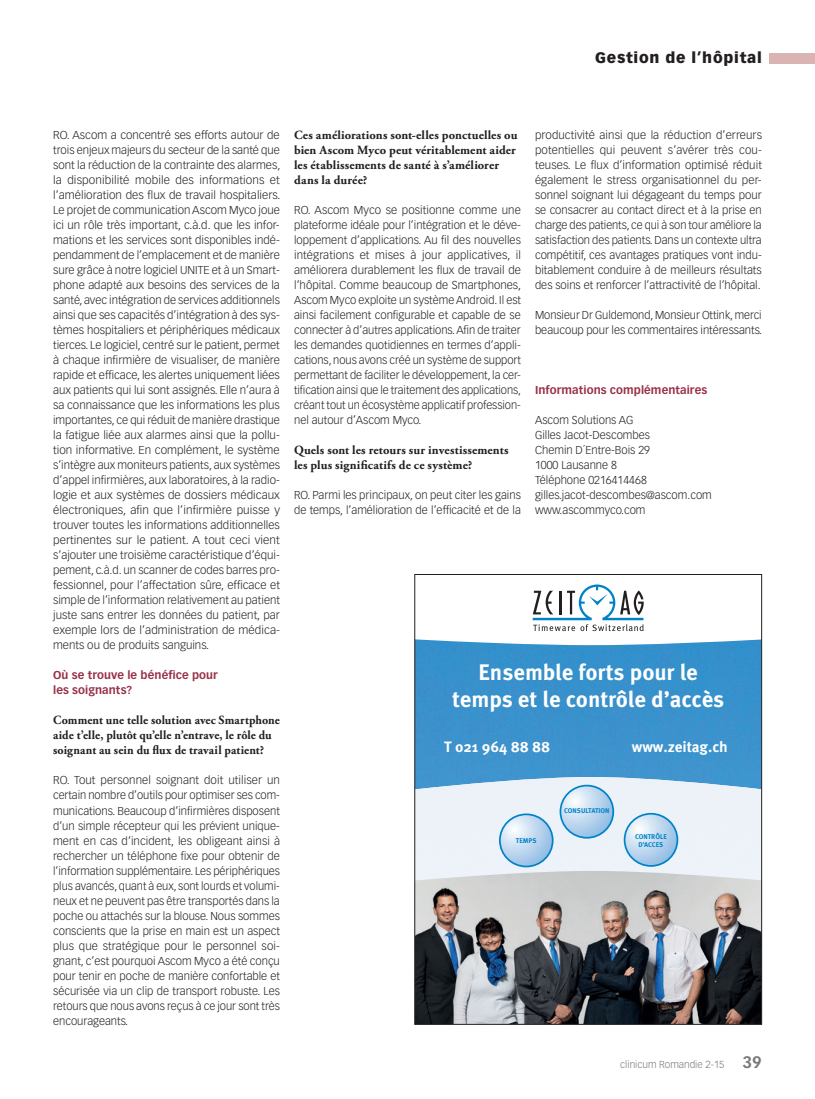
<style>
.page{position:relative;width:815px;height:1099px;background:#fff}
.page>*{position:absolute;margin:0;border:0;box-sizing:border-box;transform-origin:0 0}
.t1{font:700 22.5px/27px "Meta OT";color:#fff;text-align:center}
.t2{font:700 15px "Meta OT";color:#fff}
.t3{font:900 15px "Vectora LT Std";letter-spacing:.05em;color:#231f20}
.t4{font:700 12.5px/15px "Adobe Garamond Pro";letter-spacing:.01em;color:#231f20}
.t5{font:700 12.5px/15px "Adobe Garamond Pro";letter-spacing:.01em;color:#231f20;scale:.96 1}
.t6{font:300 11.25px/15px "Vectora LT Std";color:#231f20;text-align:justify}
.t7{font:700 11.25px/15px "Vectora LT Std";letter-spacing:.01em;color:#983249}
.t8{font:300 10px "Vectora LT Std";color:#76787b}
.t9{font:700 6.88px/8.2px "Meta OT";color:#0082c8;text-align:center}
.s1{font-weight:700;font-size:16.25px}
</style>
<div class="page">
<div style="left:770px;top:53px;width:45px;height:10px;background:#d9b4b3"></div>
<img style="left:417px;top:639px;width:343px;height:138px">
<svg style="left:533px;top:584px;width:111px;height:47px"></svg>
<img style="left:417px;top:777px;width:343px;height:93px">
<img style="left:417px;top:870px;width:343px;height:152px">
<svg style="left:560px;top:785px;width:53px;height:52px;background:#bad6ee"></svg>
<div style="left:560px;top:784px;width:54px;height:54px;border:2px solid #0082c8;border-radius:50%"></div>
<svg style="left:625px;top:813px;width:52px;height:52px;background:#bcd7ee"></svg>
<div style="left:624px;top:812px;width:54px;height:54px;border:2px solid #0082c8;border-radius:50%"></div>
<svg style="left:500px;top:814px;width:53px;height:52px;background:#bad6ee"></svg>
<div style="left:499px;top:813px;width:55px;height:54px;border:2px solid #0082c8;border-radius:50%"></div>
<div style="left:415px;top:574px;width:347px;height:450px;border:1px solid #231f20"></div>
<h2 class="t3" style="left:595px;top:49px;width:168px">Gestion de l’hôpital</h2>
<p class="t6" style="left:53px;top:128px;width:229px">RO. Ascom a concentré ses efforts autour de trois enjeux majeurs du secteur de la santé que sont la réduction de la contrainte des alarmes, la disponibilité mobile des informations et l’amélioration des flux de travail hospitaliers.<br>Le projet de communication Ascom Myco joue ici un rôle très important, c.à.d. que les infor&shy;mations et les services sont disponibles indé&shy;pendamment de l’emplacement et de manière sure grâce à notre logiciel UNITE et à un Smart&shy;phone adapté aux besoins des services de la santé, avec intégration de services additionnels ainsi que ses capacités d’intégration à des sys&shy;tèmes hospitaliers et périphériques médicaux tierces. Le logiciel, centré sur le patient, permet à chaque infirmière de visualiser, de manière rapide et efficace, les alertes uniquement liées aux patients qui lui sont assignés. Elle n’aura à sa connaissance que les informations les plus importantes, ce qui réduit de manière drastique la fatigue liée aux alarmes ainsi que la pollu&shy;tion informative. En complément, le système s’intègre aux moniteurs patients, aux systèmes d’appel infirmières, aux laboratoires, à la radio&shy;logie et aux systèmes de dossiers médicaux électroniques, afin que l’infirmière puisse y trouver toutes les informations additionnelles pertinentes sur le patient. A tout ceci vient s’ajouter une troisième caractéristique d’équi&shy;pement, c.à.d. un scanner de codes barres pro&shy;fessionnel, pour l’affectation sûre, efficace et simple de l’information relativement au patient juste sans entrer les données du patient, par exemple lors de l’administration de médica&shy;ments ou de produits sanguins.</p>
<p class="t7" style="left:53px;top:668px;width:166px">Où se trouve le bénéfice pour les soignants?</p>
<p class="t5" style="left:53px;top:713px;width:238px">Comment une telle solution avec Smartphone aide t’elle, plutôt qu’elle n’entrave, le rôle du soignant au sein du flux de travail patient?</p>
<p class="t6" style="left:53px;top:773px;width:228px">RO. Tout personnel soignant doit utiliser un certain nombre d’outils pour optimiser ses com&shy;munications. Beaucoup d’infirmières disposent d’un simple récepteur qui les prévient unique&shy;ment en cas d’incident, les obligeant ainsi à rechercher un téléphone fixe pour obtenir de l’information supplémentaire. Les périphériques plus avancés, quant à eux, sont lourds et volumi&shy;neux et ne peuvent pas être transportés dans la poche ou attachés sur la blouse. Nous sommes conscients que la prise en main est un aspect plus que stratégique pour le personnel soi&shy;gnant, c’est pourquoi Ascom Myco a été conçu pour tenir en poche de manière confortable et sécurisée via un clip de transport robuste. Les retours que nous avons reçus à ce jour sont très encourageants.</p>
<p class="t4" style="left:294px;top:128px;width:225px">Ces améliorations sont-elles ponctuelles ou bien Ascom Myco peut véritablement aider les établissements de santé à s’améliorer dans la durée?</p>
<p class="t6" style="left:294px;top:203px;width:229px">RO. Ascom Myco se positionne comme une plateforme idéale pour l’intégration et le déve&shy;loppement d’applications. Au fil des nouvelles intégrations et mises à jour applicatives, il améliorera durablement les flux de travail de l’hôpital. Comme beaucoup de Smartphones, Ascom Myco exploite un système Android. Il est ainsi facilement configurable et capable de se connecter à d’autres applications. Afin de traiter les demandes quotidiennes en termes d’appli&shy;cations, nous avons créé un système de support permettant de faciliter le développement, la cer&shy;tification ainsi que le traitement des applications, créant tout un écosystème applicatif profession&shy;nel autour d’Ascom Myco.</p>
<p class="t4" style="left:294px;top:443px;width:216px">Quels sont les retours sur investissements les plus significatifs de ce système?</p>
<p class="t6" style="left:294px;top:488px;width:228px">RO. Parmi les principaux, on peut citer les gains de temps, l’amélioration de l’efficacité et de la</p>
<p class="t6" style="left:535px;top:128px;width:228px">productivité ainsi que la réduction d’erreurs potentielles qui peuvent s’avérer très cou&shy;teuses. Le flux d’information optimisé réduit également le stress organisationnel du per&shy;sonnel soignant lui dégageant du temps pour se consacrer au contact direct et à la prise en charge des patients, ce qui à son tour améliore la satisfaction des patients. Dans un contexte ultra compétitif, ces avantages pratiques vont indu&shy;bitablement conduire à de meilleurs résultats des soins et renforcer l’attractivité de l’hôpital.</p>
<p class="t6" style="left:535px;top:308px;width:229px">Monsieur Dr Guldemond, Monsieur Ottink, merci beaucoup pour les commentaires intéressants.</p>
<p class="t7" style="left:535px;top:383px;width:174px">Informations complémentaires</p>
<p class="t6" style="left:535px;top:413px;width:178px;text-align:left">Ascom Solutions AG<br>Gilles Jacot-Descombes<br>Chemin D´Entre-Bois 29<br>1000 Lausanne 8<br>Téléphone 0216414468 gilles.jacot-descombes@ascom.com www.ascommyco.com</p>
<h1 class="t1" style="left:452px;top:659px;width:274px">Ensemble forts pour le temps et le contrôle d’accès</h1>
<h2 class="t2" style="left:444px;top:738px;width:108px">T 021 964 88 88</h2>
<h2 class="t2" style="left:632px;top:738px;width:98px">www.zeitag.ch</h2>
<p class="t9" style="left:516px;top:837px;width:22px">TEMPS</p>
<p class="t9" style="left:564px;top:807px;width:47px">CONSULTATION</p>
<p class="t9" style="left:635px;top:832px;width:33px">CONTRÔLE<br>D’ACCES</p>
<p class="t8" style="left:620px;top:1058px;width:143px">clinicum Romandie 2-15 <span class="s1">39</span></p>
</div>
